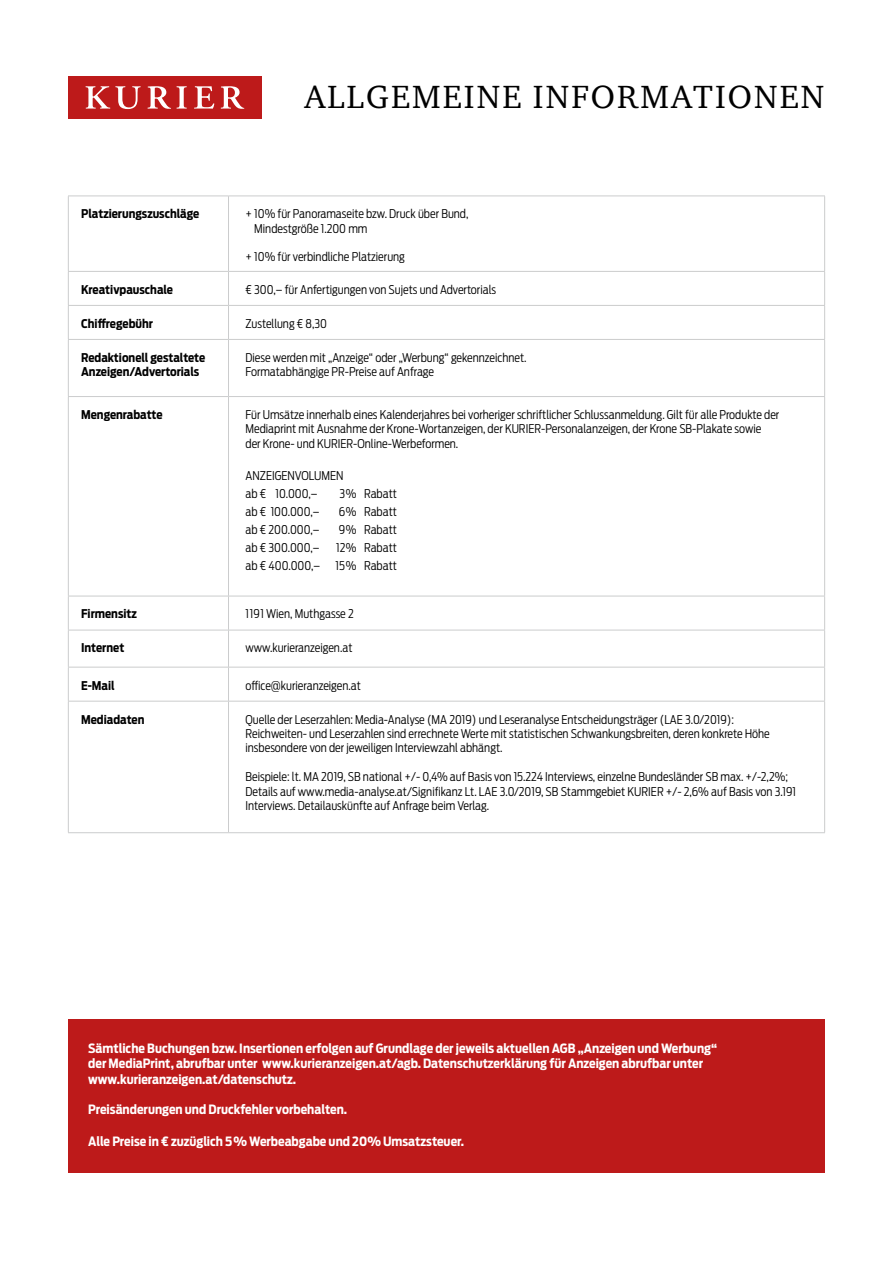
<style>
.page{position:relative;width:893px;height:1263px;background:#fff}
.page>*{position:absolute;margin:0;border:0;box-sizing:border-box;transform-origin:0 0}
.t1{font:33px "Charter ITC Pro";letter-spacing:.065em;color:#000}
.t2{font:700 12.75px/15.3px "Antenna Cond";color:#fff}
.t3{font:300 12px/14.4px "Antenna Cond";color:#000}
.t4{font:700 12px/14.4px "Antenna Cond";color:#000}
</style>
<div class="page">
<hr style="left:68px;top:196px;width:160px;height:1px;background:#cbcccd">
<hr style="left:68px;top:196px;width:1px;height:75px;background:#cbcccd">
<hr style="left:228px;top:196px;width:597px;height:1px;background:#cbcccd">
<hr style="left:228px;top:196px;width:1px;height:75px;background:#cbcccd">
<hr style="left:824px;top:196px;width:1px;height:75px;background:#cbcccd">
<hr style="left:68px;top:271px;width:160px;height:1px;background:#cbcccd">
<hr style="left:68px;top:272px;width:1px;height:33px;background:#cbcccd">
<hr style="left:228px;top:271px;width:597px;height:1px;background:#cbcccd">
<hr style="left:228px;top:272px;width:1px;height:33px;background:#cbcccd">
<hr style="left:824px;top:272px;width:1px;height:33px;background:#cbcccd">
<hr style="left:68px;top:305px;width:160px;height:1px;background:#cbcccd">
<hr style="left:68px;top:306px;width:1px;height:33px;background:#cbcccd">
<hr style="left:228px;top:305px;width:597px;height:1px;background:#cbcccd">
<hr style="left:228px;top:306px;width:1px;height:33px;background:#cbcccd">
<hr style="left:824px;top:306px;width:1px;height:33px;background:#cbcccd">
<hr style="left:68px;top:339px;width:160px;height:1px;background:#cbcccd">
<hr style="left:68px;top:340px;width:1px;height:56px;background:#cbcccd">
<hr style="left:228px;top:339px;width:597px;height:1px;background:#cbcccd">
<hr style="left:228px;top:340px;width:1px;height:56px;background:#cbcccd">
<hr style="left:824px;top:340px;width:1px;height:56px;background:#cbcccd">
<hr style="left:68px;top:396px;width:160px;height:1px;background:#cbcccd">
<hr style="left:68px;top:397px;width:1px;height:199px;background:#cbcccd">
<hr style="left:228px;top:396px;width:597px;height:1px;background:#cbcccd">
<hr style="left:228px;top:397px;width:1px;height:199px;background:#cbcccd">
<hr style="left:824px;top:397px;width:1px;height:199px;background:#cbcccd">
<hr style="left:68px;top:596px;width:160px;height:1px;background:#cbcccd">
<hr style="left:68px;top:596px;width:1px;height:34px;background:#cbcccd">
<hr style="left:228px;top:596px;width:597px;height:1px;background:#cbcccd">
<hr style="left:228px;top:596px;width:1px;height:34px;background:#cbcccd">
<hr style="left:824px;top:596px;width:1px;height:34px;background:#cbcccd">
<hr style="left:68px;top:630px;width:160px;height:1px;background:#cbcccd">
<hr style="left:68px;top:630px;width:1px;height:37px;background:#cbcccd">
<hr style="left:228px;top:630px;width:597px;height:1px;background:#cbcccd">
<hr style="left:228px;top:630px;width:1px;height:37px;background:#cbcccd">
<hr style="left:824px;top:630px;width:1px;height:37px;background:#cbcccd">
<hr style="left:68px;top:667px;width:160px;height:1px;background:#cbcccd">
<hr style="left:68px;top:667px;width:1px;height:34px;background:#cbcccd">
<hr style="left:228px;top:667px;width:597px;height:1px;background:#cbcccd">
<hr style="left:228px;top:667px;width:1px;height:34px;background:#cbcccd">
<hr style="left:824px;top:667px;width:1px;height:34px;background:#cbcccd">
<hr style="left:68px;top:701px;width:160px;height:1px;background:#cbcccd">
<hr style="left:68px;top:701px;width:1px;height:131px;background:#cbcccd">
<hr style="left:228px;top:701px;width:597px;height:1px;background:#cbcccd">
<hr style="left:228px;top:701px;width:1px;height:131px;background:#cbcccd">
<hr style="left:824px;top:701px;width:1px;height:131px;background:#cbcccd">
<hr style="left:68px;top:832px;width:160px;height:1px;background:#cbcccd">
<hr style="left:228px;top:832px;width:597px;height:1px;background:#cbcccd">
<div style="left:68px;top:77px;width:194px;height:42px;background:#bd1a1a"></div>
<svg style="left:85px;top:86px;width:56px;height:23px"></svg>
<svg style="left:147px;top:86px;width:40px;height:23px"></svg>
<svg style="left:194px;top:86px;width:20px;height:23px"></svg>
<svg style="left:221px;top:86px;width:23px;height:23px"></svg>
<div style="left:68px;top:1019px;width:757px;height:153px;background:#bd1a1a"></div>
<h1 class="t1" style="left:304px;top:76px;width:522px">ALLGEMEINE INFORMATIONEN</h1>
<p class="t4" style="left:81px;top:207px;width:120px">Platzierungszuschläge</p>
<p class="t3" style="left:254px;top:207px;width:216px;text-indent:-9px">+ 10% für Panoramaseite bzw. Druck über Bund,<br>Mindestgröße 1.200 mm</p>
<p class="t3" style="left:245px;top:250px;width:161px">+ 10% für verbindliche Platzierung</p>
<p class="t4" style="left:81px;top:282px;width:93px">Kreativpauschale</p>
<p class="t3" style="left:245px;top:282px;width:252px">€ 300,– für Anfertigungen von Sujets und Advertorials</p>
<p class="t4" style="left:81px;top:316px;width:73px">Chiffregebühr</p>
<p class="t3" style="left:245px;top:316px;width:83px">Zustellung € 8,30</p>
<p class="t4" style="left:81px;top:350px;width:126px">Redaktionell gestaltete<br>Anzeigen/Advertorials</p>
<p class="t3" style="left:245px;top:350px;width:283px">Diese werden mit „Anzeige“ oder „Werbung“ gekennzeichnet.<br>Formatabhängige PR-Preise auf Anfrage</p>
<p class="t4" style="left:81px;top:407px;width:83px">Mengenrabatte</p>
<p class="t3" style="left:245px;top:407px;width:535px">Für Umsätze innerhalb eines Kalenderjahres bei vorheriger schriftlicher Schlussanmeldung. Gilt für alle Produkte der<br>Mediaprint mit Ausnahme der Krone-Wortanzeigen, der KURIER-Personalanzeigen, der Krone SB-Plakate sowie der Krone- und KURIER-Online-Werbeformen.</p>
<p class="t3" style="left:245px;top:467px;width:99px;line-height:18px">ANZEIGENVOLUMEN ab € 10.000,–</p>
<p class="t3" style="left:340px;top:487px;width:59px">3% Rabatt</p>
<p class="t3" style="left:245px;top:505px;width:76px">ab € 100.000,–</p>
<p class="t3" style="left:339px;top:505px;width:59px">6% Rabatt</p>
<p class="t3" style="left:245px;top:523px;width:76px">ab € 200.000,–</p>
<p class="t3" style="left:339px;top:523px;width:59px">9% Rabatt</p>
<p class="t3" style="left:245px;top:541px;width:76px">ab € 300.000,–</p>
<p class="t3" style="left:336px;top:541px;width:62px">12% Rabatt</p>
<p class="t3" style="left:245px;top:559px;width:76px">ab € 400.000,–</p>
<p class="t3" style="left:335px;top:559px;width:63px">15% Rabatt</p>
<p class="t4" style="left:81px;top:607px;width:57px">Firmensitz</p>
<p class="t3" style="left:245px;top:607px;width:110px">1191 Wien, Muthgasse 2</p>
<p class="t4" style="left:81px;top:641px;width:45px">Internet</p>
<p class="t3" style="left:245px;top:641px;width:109px">www.kurieranzeigen.at</p>
<p class="t4" style="left:81px;top:678px;width:35px">E-Mail</p>
<p class="t3" style="left:245px;top:678px;width:117px">office@kurieranzeigen.at</p>
<p class="t4" style="left:81px;top:712px;width:65px">Mediadaten</p>
<p class="t3" style="left:245px;top:712px;width:526px">Quelle der Leserzahlen: Media-Analyse (MA 2019) und Leseranalyse Entscheidungsträger (LAE 3.0/2019):<br>Reichweiten- und Leserzahlen sind errechnete Werte mit statistischen Schwankungsbreiten, deren konkrete Höhe insbesondere von der jeweiligen Interviewzahl abhängt.</p>
<p class="t3" style="left:245px;top:770px;width:552px">Beispiele: lt. MA 2019, SB national +/- 0,4% auf Basis von 15.224 Interviews, einzelne Bundesländer SB max. +/-2,2%;<br>Details auf www.media-analyse.at/Signifikanz Lt. LAE 3.0/2019, SB Stammgebiet KURIER +/- 2,6% auf Basis von 3.191<br>Interviews. Detailauskünfte auf Anfrage beim Verlag.</p>
<p class="t2" style="left:88px;top:1041px;width:630px">Sämtliche Buchungen bzw. Insertionen erfolgen auf Grundlage der jeweils aktuellen AGB „Anzeigen und Werbung“ der MediaPrint, abrufbar unter www.kurieranzeigen.at/agb. Datenschutzerklärung für Anzeigen abrufbar unter www.kurieranzeigen.at/datenschutz.</p>
<p class="t2" style="left:88px;top:1102px;width:260px">Preisänderungen und Druckfehler vorbehalten.</p>
<p class="t2" style="left:88px;top:1133px;width:377px">Alle Preise in € zuzüglich 5% Werbeabgabe und 20% Umsatzsteuer.</p>
</div>
